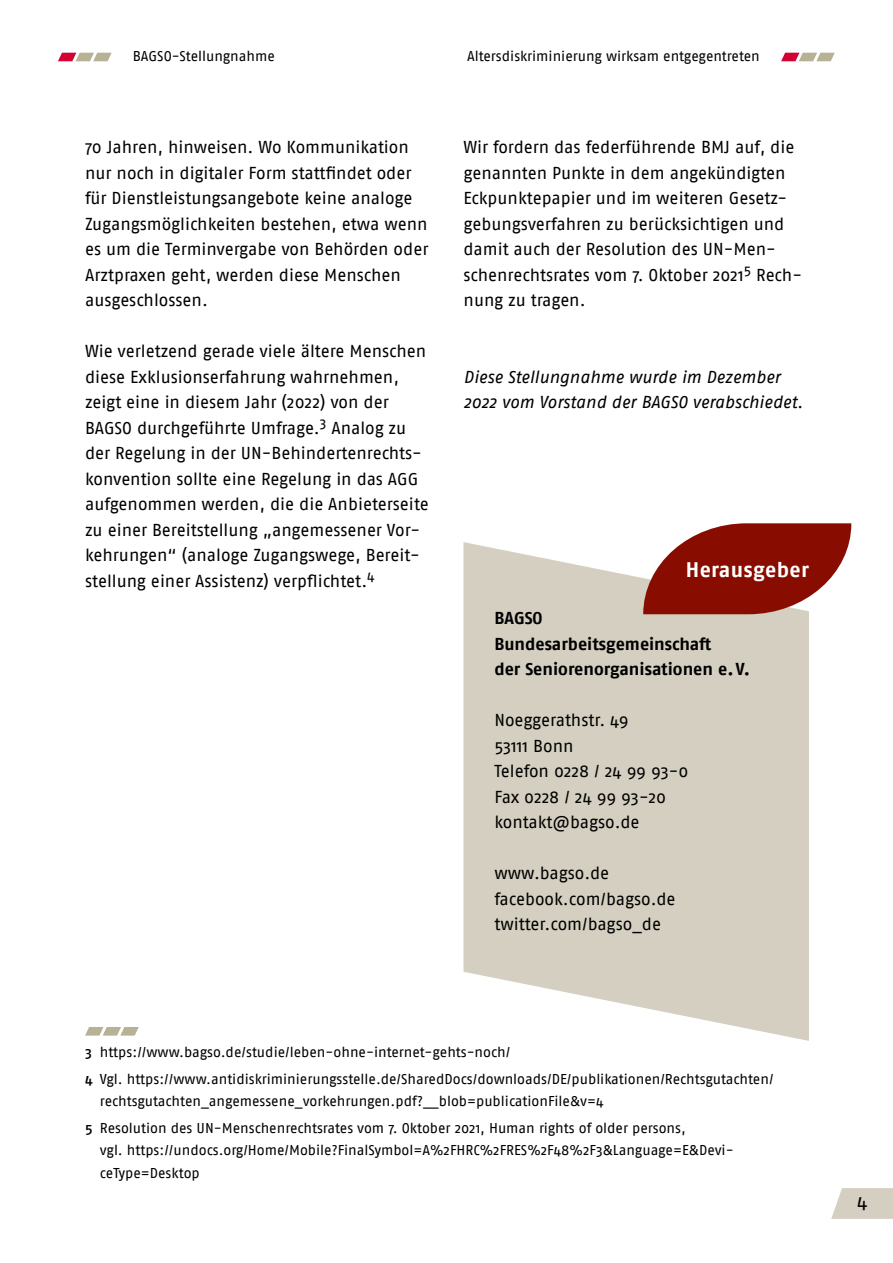
<style>
.page{position:relative;width:893px;height:1263px;background:#fff}
.page>*{position:absolute;margin:0;border:0;box-sizing:border-box;transform-origin:0 0}
.Überschrift_Kasten{font:700 21px "Fago Pro";letter-spacing:.015em;color:#fff}
.t1{font:19.5px "Fago Pro";color:#000}
.t2{font:17.25px/25.5px "Fago Pro";letter-spacing:-.005em;color:#000}
.t3{font:italic 17.25px/25.5px "Fago Pro";letter-spacing:-.005em;color:#000}
.t4{font:700 17.25px "Fago Pro";color:#000}
.t5{font:14.25px/22.5px "Fago Pro";letter-spacing:-.005em;color:#000}
.s1{font-weight:500}
</style>
<div class="page">
<svg style="left:58px;top:53px;width:54px;height:8px"></svg>
<svg style="left:781px;top:53px;width:54px;height:8px"></svg>
<svg style="left:831px;top:1188px;width:62px;height:31px;background:#d8d3c6"></svg>
<svg style="left:463px;top:542px;width:346px;height:499px;background:#d8d3c6"></svg>
<svg style="left:643px;top:523px;width:208px;height:91px"></svg>
<svg style="left:85px;top:1027px;width:54px;height:8px"></svg>
<p class="t5" style="left:133px;top:45px;width:143px">BAGSO-Stellungnahme</p>
<p class="t5" style="left:467px;top:45px;width:294px">Altersdiskriminierung wirksam entgegentreten</p>
<p class="t2" style="left:85px;top:134px;width:345px">70 Jahren, hinweisen. Wo Kommunikation nur noch in digitaler Form stattfindet oder für Dienstleistungsangebote keine analoge Zugangsmöglichkeiten bestehen, etwa wenn es um die Terminvergabe von Behörden oder Arztpraxen geht, werden diese Menschen ausgeschlossen.</p>
<p class="t2" style="left:85px;top:338px;width:345px">Wie verletzend gerade viele ältere Menschen diese Exklusionserfahrung wahrnehmen, zeigt eine in diesem Jahr (2022) von der BAGSO durchgeführte Umfrage.<sup>3</sup> Analog zu der Regelung in der UN-Behindertenrechts&shy;konvention sollte eine Regelung in das AGG aufgenommen werden, die die Anbieterseite zu einer Bereitstellung „angemessener Vor&shy;kehrungen“ (analoge Zugangswege, Bereit&shy;stellung einer Assistenz) verpflichtet.<sup>4</sup></p>
<p class="t2" style="left:463px;top:134px;width:340px">Wir fordern das federführende BMJ auf, die genannten Punkte in dem angekündigten Eckpunktepapier und im weiteren Gesetz&shy;gebungsverfahren zu berücksichtigen und damit auch der Resolution des UN-Men&shy;schenrechtsrates vom 7. Oktober 2021<sup>5</sup> Rech&shy;nung zu tragen.</p>
<p class="t3" style="left:463px;top:364px;width:341px">Diese Stellungnahme wurde im Dezember<br>2022 vom Vorstand der BAGSO verabschiedet.</p>
<h3 class="Überschrift_Kasten" style="left:686px;top:557px;width:125px">Herausgeber</h3>
<p class="t4" style="left:494px;top:608px;width:50px">BAGSO</p>
<p class="t4" style="left:494px;top:633px;width:218px">Bundesarbeitsgemeinschaft</p>
<p class="t4" style="left:494px;top:659px;width:257px">der Seniorenorganisationen e.V.</p>
<p class="t2" style="left:494px;top:707px;width:136px">Noeggerathstr. 49</p>
<p class="t2" style="left:494px;top:733px;width:81px">53111 Bonn</p>
<p class="t2" style="left:494px;top:758px;width:196px">Telefon 0228 / 24 99 93-0</p>
<p class="t2" style="left:494px;top:784px;width:173px">Fax 0228 / 24 99 93-20</p>
<p class="t2" style="left:494px;top:809px;width:147px">kontakt@bagso.de</p>
<p class="t2" style="left:494px;top:860px;width:117px">www.bagso.de</p>
<p class="t2" style="left:494px;top:886px;width:183px">facebook.com/bagso.de</p>
<p class="t2" style="left:494px;top:911px;width:168px">twitter.com/bagso_de</p>
<p class="t5" style="left:85px;top:1038px;width:690px;line-height:26.7px"><span class="s1">3</span> https://www.bagso.de/studie/leben-ohne-internet-gehts-noch/<br><span class="s1">4</span> Vgl. https://www.antidiskriminierungsstelle.de/SharedDocs/downloads/DE/publikationen/Rechtsgutachten/</p>
<p class="t5" style="left:100px;top:1090px;width:505px">rechtsgutachten_angemessene_vorkehrungen.pdf?__blob=publicationFile&amp;v=4</p>
<p class="t5" style="left:100px;top:1117px;width:635px;text-indent:-15px"><span class="s1">5</span> Resolution des UN-Menschenrechtsrates vom 7. Oktober 2021, Human rights of older persons,<br>vgl. https://undocs.org/Home/Mobile?FinalSymbol=A%2FHRC%2FRES%2F48%2F3&amp;Language=E&amp;Devi&shy;ceType=Desktop</p>
<p class="t1" style="left:857px;top:1191px;width:12px">4</p>
</div>
